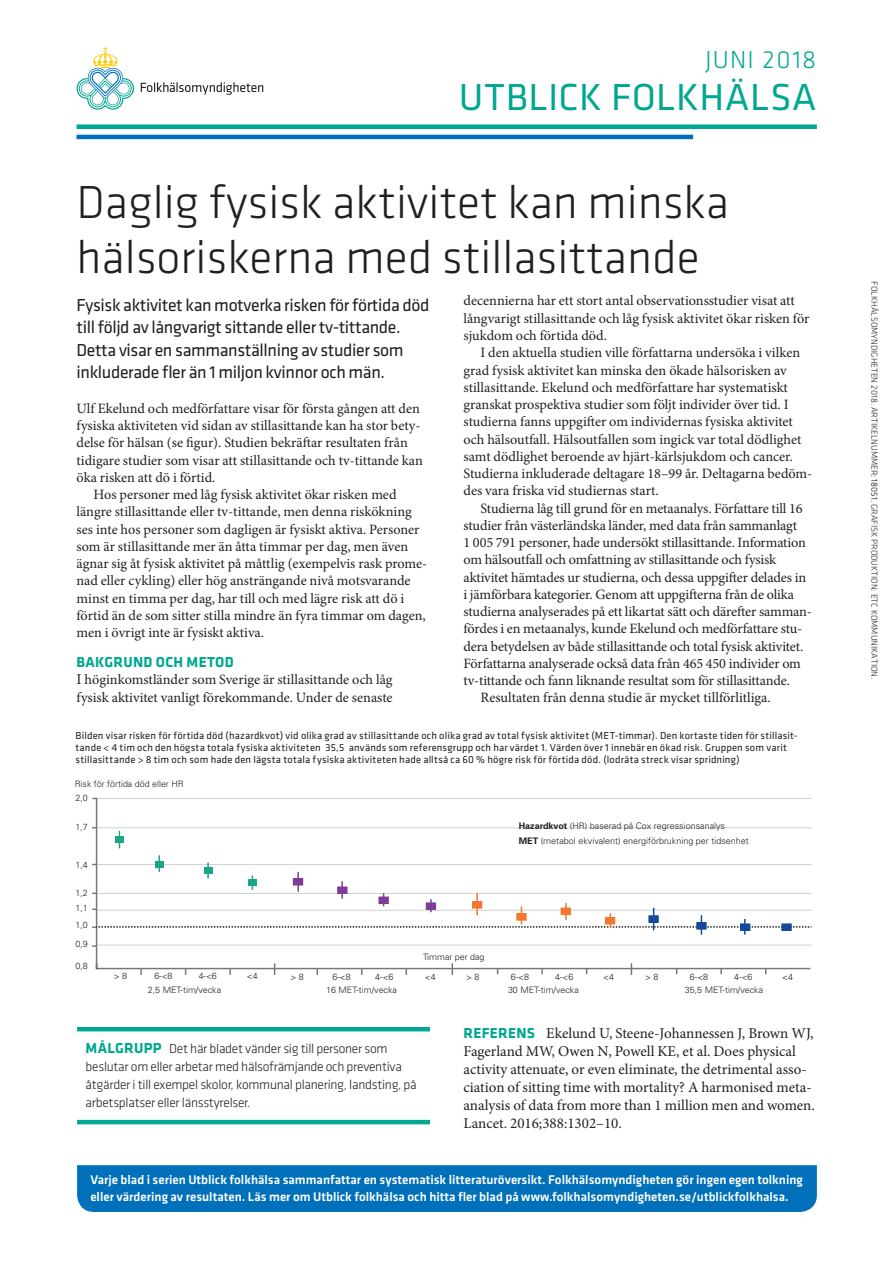
<style>
.page{position:relative;width:893px;height:1263px;background:#fff}
.page>*{position:absolute;margin:0;border:0;box-sizing:border-box;transform-origin:0 0}
.R1{font:300 48px "Klavika";color:#231f20}
.t1{font:39px "Klavika";letter-spacing:.01em;color:#00a892}
.Rubrik_1_grön{font:300 25.5px "Klavika";letter-spacing:.05em;color:#00a892}
.Ingress{font:18px/22.5px "Klavika";letter-spacing:-.02em;color:#231f20}
.Bröd_med_rubbe_på_ra{font:15px/18px "Minion Pro";color:#231f20}
.Bröd_med_rubbe_på_ra-2{font:700 15px "Klavika";letter-spacing:.02em;color:#00a892}
.Bröd_1{font:14.25px/17.2px "Minion Pro";letter-spacing:-.005em;color:#231f20}
.Faktabröd_med_rubbe{font:300 13.5px/18px "Klavika";letter-spacing:-.02em;color:#231f20}
.t2{font:500 13.05px/16.5px "Klavika";color:#fff}
.Bildtext{font:10.5px/12px "Klavika";letter-spacing:.02em;color:#231f20}
.t3{font:300 9px "Univers LT Std";color:#231f20}
.isbn{font:300 9px "Klavika";color:#231f20}
.t4{font:300 8.85px "Univers";color:#231f20}
.s1{font-size:15px}
.s2{font-weight:700}
.s3{font-weight:700;font-size:15px;color:#00a892}
.s4{font-family:"Klavika";font-weight:700;color:#00a892}
.s5{color:#000}
</style>
<div class="page">
<hr style="left:77px;top:135px;width:616px;height:4px;background:#0070ba">
<div style="left:77px;top:124px;width:740px;height:5px;background:#00a892"></div>
<svg style="left:141px;top:82px;width:122px;height:13px"></svg>
<svg style="left:77px;top:47px;width:57px;height:63px"></svg>
<div style="left:77px;top:1165px;width:740px;height:47px;background:#0070ba"></div>
<hr style="left:96px;top:968px;width:714px;height:1px;background:#74797b">
<hr style="left:96px;top:945px;width:715px;height:1px;background:#cfd1d0">
<hr style="left:96px;top:827px;width:715px;height:1px;background:#cfd1d0">
<hr style="left:96px;top:798px;width:715px;height:1px;background:#cfd1d0">
<svg style="left:140px;top:969px;width:2px;height:6px"></svg>
<svg style="left:229px;top:969px;width:2px;height:6px"></svg>
<svg style="left:361px;top:969px;width:2px;height:6px"></svg>
<hr style="left:96px;top:798px;width:1px;height:170px;background:#74787a">
<div style="left:115px;top:837px;width:9px;height:6px;background:#1ba687"></div>
<svg style="left:92px;top:855px;width:720px;height:80px"></svg>
<hr style="left:77px;top:1027px;width:353px;height:4px;background:#00a892">
<hr style="left:77px;top:1120px;width:353px;height:4px;background:#00a892">
<p class="Rubrik_1_grön" style="left:705px;top:44px;width:112px">JUNI 2018</p>
<h2 class="t1" style="left:459px;top:71px;width:359px">UTBLICK FOLKHÄLSA</h2>
<p class="R1" style="left:77px;top:173px;width:654px">Daglig fysisk aktivitet kan minska</p>
<p class="R1" style="left:77px;top:229px;width:625px">hälsoriskerna med stillasittande</p>
<p class="Ingress" style="left:77px;top:293px;width:354px">Fysisk aktivitet kan motverka risken för förtida död till följd av långvarigt sittande eller tv-tittande.<br>Detta visar en sammanställning av studier som inkluderade fler än 1 miljon kvinnor och män.</p>
<p class="Bröd_1" style="left:77px;top:400px;width:348px">Ulf Ekelund och medförfattare visar för första gången att den fysiska aktiviteten vid sidan av stillasittande kan ha stor bety&shy;delse för hälsan (se figur). Studien bekräftar resultaten från tidigare studier som visar att stillasittande och tv-tittande kan öka risken att dö i förtid.</p>
<p class="Bröd_1" style="left:77px;top:486px;width:352px;text-indent:17px">Hos personer med låg fysisk aktivitet ökar risken med längre stillasittande eller tv-tittande, men denna riskökning ses inte hos personer som dagligen är fysiskt aktiva. Personer som är stillasittande mer än åtta timmar per dag, men även ägnar sig åt fysisk aktivitet på måttlig (exempelvis rask prome&shy;nad eller cykling) eller hög ansträngande nivå motsvarande minst en timma per dag, har till och med lägre risk att dö i förtid än de som sitter stilla mindre än fyra timmar om dagen, men i övrigt inte är fysiskt aktiva.</p>
<p class="Bröd_med_rubbe_på_ra-2" style="left:77px;top:651px;width:159px">BAKGRUND OCH METOD</p>
<p class="Bröd_1" style="left:77px;top:671px;width:318px"><span class="s1">I</span> höginkomstländer som Sverige är stillasittande och låg fysisk aktivitet vanligt förekommande. Under de senaste</p>
<p class="Bröd_1" style="left:463px;top:292px;width:347px">decennierna har ett stort antal observationsstudier visat att långvarigt stillasittande och låg fysisk aktivitet ökar risken för sjukdom och förtida död.</p>
<p class="Bröd_1" style="left:463px;top:344px;width:350px;text-indent:17px">I den aktuella studien ville författarna undersöka i vilken grad fysisk aktivitet kan minska den ökade hälsorisken av stillasittande. Ekelund och medförfattare har systematiskt granskat prospektiva studier som följt individer över tid. I studierna fanns uppgifter om individernas fysiska aktivitet och hälsoutfall. Hälsoutfallen som ingick var total dödlighet samt dödlighet beroende av hjärt-kärlsjukdom och cancer.<br>Studierna inkluderade deltagare 18–99 år. Deltagarna bedöm&shy;des vara friska vid studiernas start.</p>
<p class="Bröd_1" style="left:463px;top:499px;width:350px;text-indent:17px">Studierna låg till grund för en metaanalys. Författare till 16 studier från västerländska länder, med data från sammanlagt<br>1 005 791 personer, hade undersökt stillasittande. Information om hälsoutfall och omfattning av stillasittande och fysisk aktivitet hämtades ur studierna, och dessa uppgifter delades in i jämförbara kategorier. Genom att uppgifterna från de olika studierna analyserades på ett likartat sätt och därefter samman&shy;fördes i en metaanalys, kunde Ekelund och medförfattare stu&shy;dera betydelsen av både stillasittande och total fysisk aktivitet.<br>Författarna analyserade också data från 465 450 individer om tv-tittande och fann liknande resultat som för stillasittande.</p>
<p class="Bröd_1" style="left:480px;top:689px;width:292px">Resultaten från denna studie är mycket tillförlitliga.</p>
<p class="Bildtext" style="left:75px;top:729px;width:724px">Bilden visar risken för förtida död (hazardkvot) vid olika grad av stillasittande och olika grad av total fysisk aktivitet (MET-timmar). Den kortaste tiden för stillasit&shy;tande &lt; 4 tim och den högsta totala fysiska aktiviteten 35,5 används som referensgrupp och har värdet 1. Värden över 1 innebär en ökad risk. Gruppen som varit stillasittande &gt; 8 tim och som hade den lägsta totala fysiska aktiviteten hade alltså ca 60 % högre risk för förtida död. (lodräta streck visar spridning)</p>
<p class="t4" style="left:75px;top:778px;width:111px">Risk för förtida död eller HR</p>
<p class="t4" style="left:76px;top:792px;width:14px">2,0</p>
<p class="t4" style="left:76px;top:821px;width:14px">1,7</p>
<p class="t4" style="left:76px;top:860px;width:14px">1,4</p>
<p class="t4" style="left:76px;top:887px;width:14px">1,2</p>
<p class="t4" style="left:76px;top:902px;width:14px">1,1</p>
<p class="t4" style="left:76px;top:920px;width:14px">1,0</p>
<p class="t4" style="left:76px;top:939px;width:14px">0,9</p>
<p class="t4" style="left:76px;top:961px;width:14px">0,8</p>
<p class="t3" style="left:519px;top:820px;width:208px"><span class="s2">Hazardkvot</span> (HR) baserad på Cox regressionsanalys</p>
<p class="t3" style="left:519px;top:835px;width:232px"><span class="s2">MET</span> (metabol ekvivalent) energiförbrukning per tidsenhet</p>
<p class="t4" style="left:423px;top:951px;width:63px">Timmar per dag</p>
<p class="t4" style="left:114px;top:970px;width:15px">&gt; 8</p>
<p class="t4" style="left:154px;top:970px;width:20px">6-&lt;8</p>
<p class="t4" style="left:199px;top:970px;width:20px">4-&lt;6</p>
<p class="t4" style="left:247px;top:970px;width:12px">&lt;4</p>
<p class="t4" style="left:291px;top:971px;width:15px">&gt; 8</p>
<p class="t4" style="left:332px;top:971px;width:20px">6-&lt;8</p>
<p class="t4" style="left:375px;top:971px;width:20px">4-&lt;6</p>
<p class="t4" style="left:425px;top:971px;width:12px">&lt;4</p>
<p class="t4" style="left:466px;top:971px;width:15px">&gt; 8</p>
<p class="t4" style="left:511px;top:971px;width:20px">6-&lt;8</p>
<p class="t4" style="left:555px;top:971px;width:20px">4-&lt;6</p>
<p class="t4" style="left:603px;top:971px;width:12px">&lt;4</p>
<p class="t4" style="left:645px;top:971px;width:15px">&gt; 8</p>
<p class="t4" style="left:690px;top:971px;width:20px">6-&lt;8</p>
<p class="t4" style="left:734px;top:971px;width:20px">4-&lt;6</p>
<p class="t4" style="left:782px;top:971px;width:12px">&lt;4</p>
<p class="t4" style="left:148px;top:984px;width:75px">2,5 MET-tim/vecka</p>
<p class="t4" style="left:326px;top:984px;width:72px">16 MET-tim/vecka</p>
<p class="t4" style="left:508px;top:984px;width:72px">30 MET-tim/vecka</p>
<p class="t4" style="left:685px;top:984px;width:80px">35,5 MET-tim/vecka</p>
<p class="Faktabröd_med_rubbe" style="left:86px;top:1039px;width:333px"><span class="s3">MÅLGRUPP</span> Det här bladet vänder sig till personer som beslutar om eller arbetar med hälsofrämjande och preventiva åtgärder i till exempel skolor, kommunal planering, landsting, på arbetsplatser eller länsstyrelser.</p>
<p class="Bröd_med_rubbe_på_ra" style="left:463px;top:1024px;width:353px"><span class="s4">REFERENS</span> Ekelund U, Steene-Johannessen J, Brown WJ, Fagerland MW, Owen N, Powell KE, et al. Does physical activity attenuate, or even eliminate, the detrimental asso&shy;ciation of sitting time with mortality? A harmonised meta&shy;analysis of data from more than 1 million men and women.<br>Lancet. 2016;388:1302–10.</p>
<p class="t2" style="left:90px;top:1171px;width:714px">Varje blad i serien Utblick folkhälsa sammanfattar en systematisk litteraturöversikt. Folkhälsomyndigheten gör ingen egen tolkning eller värdering av resultaten. Läs mer om Utblick folkhälsa och hitta fler blad på www.folkhalsomyndigheten.se/utblickfolkhalsa.</p>
<p class="isbn" style="left:880px;top:281px;width:399px;rotate:90deg">FOLKHÄLSOMYNDIGHETEN 2018. ARTIKELNUMMER: <span class="s5">18051.</span> GRAFISK PRODUKTION: ETC KOMMUNIKATION.</p>
</div>
